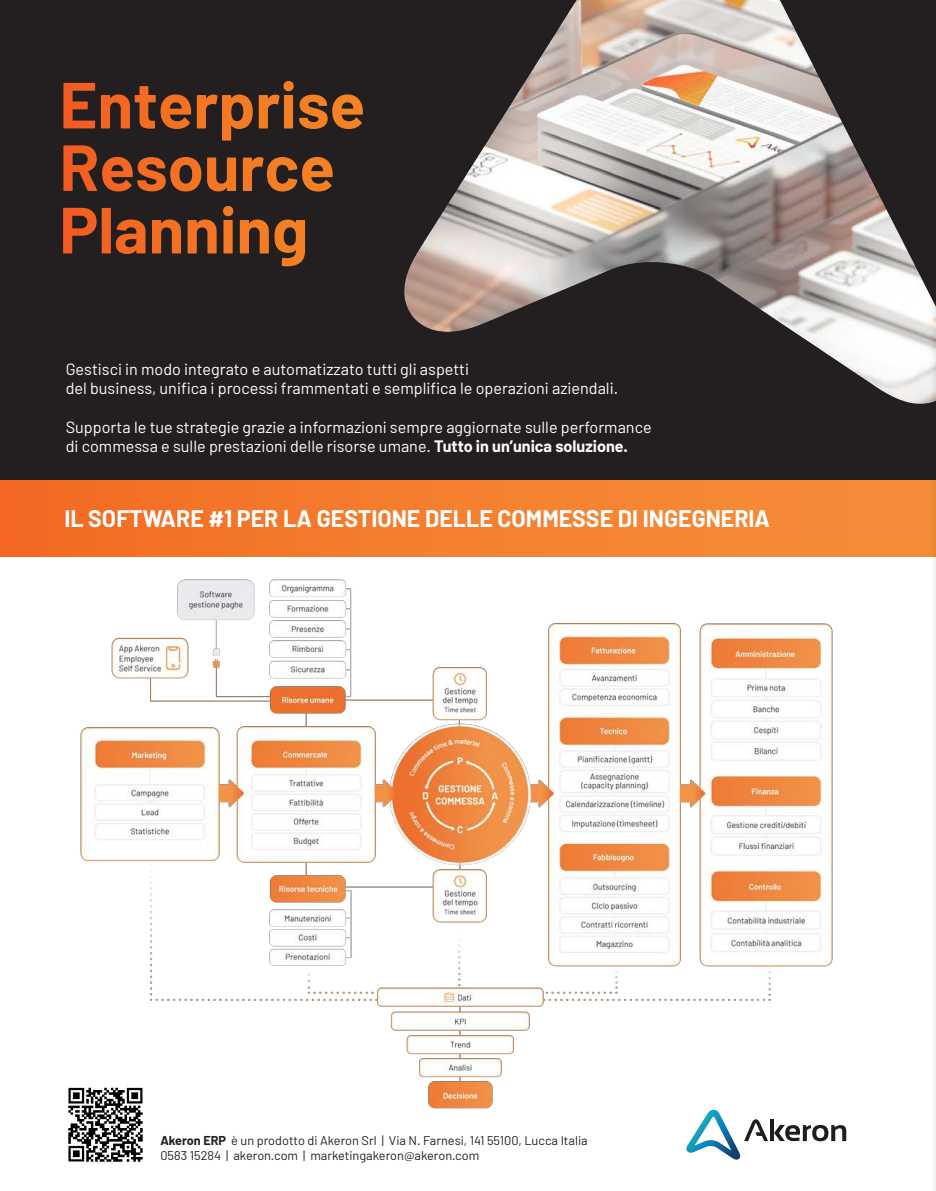
<style>
.page{position:relative;width:936px;height:1191px;background:#fff}
.page>*{position:absolute;margin:0;border:0;box-sizing:border-box;transform-origin:0 0}
.t1{font:700 23.4px "Barlow";color:#fff}
.t2{font:16.2px/19.4px "Barlow";color:#fff}
.t3{font:12.6px/15.1px "Barlow";color:#231f20}
.s1{font-weight:700}
</style>
<div class="page">
<img style="left:80px;top:579px;width:767px;height:581px">
<div style="left:0;top:0;width:935px;height:529px;background:#231f20"></div>
<img style="left:404px;top:0;width:523px;height:404px">
<hr style="left:770px;top:1119px;width:3px;height:22px;background:#1d1d1a">
<svg style="left:774px;top:1124px;width:72px;height:17px"></svg>
<svg style="left:686px;top:1109px;width:82px;height:50px"></svg>
<svg style="left:63px;top:81px;width:299px;height:48px"></svg>
<img style="left:68px;top:1084px;width:79px;height:78px">
<div style="left:0;top:480px;width:935px;height:77px;background:linear-gradient(to right,#f36b23,#f5903a)"></div>
<div style="left:927px;top:0;width:8px;height:1191px;background:#231f20;opacity:.75"></div>
<svg style="left:935px;top:0;width:1px;height:1191px"></svg>
<p class="t2" style="left:66px;top:358px;width:553px">Gestisci in modo integrato e automatizzato tutti gli aspetti<br>del business, unifica i processi frammentati e semplifica le operazioni aziendali.</p>
<p class="t2" style="left:66px;top:417px;width:587px">Supporta le tue strategie grazie a informazioni sempre aggiornate sulle performance di commessa e sulle prestazioni delle risorse umane. <span class="s1">Tutto in un’unica soluzione.</span></p>
<h1 class="t1" style="left:64px;top:504px;width:707px">IL SOFTWARE #1 PER LA GESTIONE DELLE COMMESSE DI INGEGNERIA</h1>
<p class="t3" style="left:160px;top:1132px;width:429px"><span class="s1">Akeron ERP</span> è un prodotto di Akeron Srl | Via N. Farnesi, 141 55100, Lucca Italia<br>0583 15284 | akeron.com | marketingakeron@akeron.com</p>
</div>
